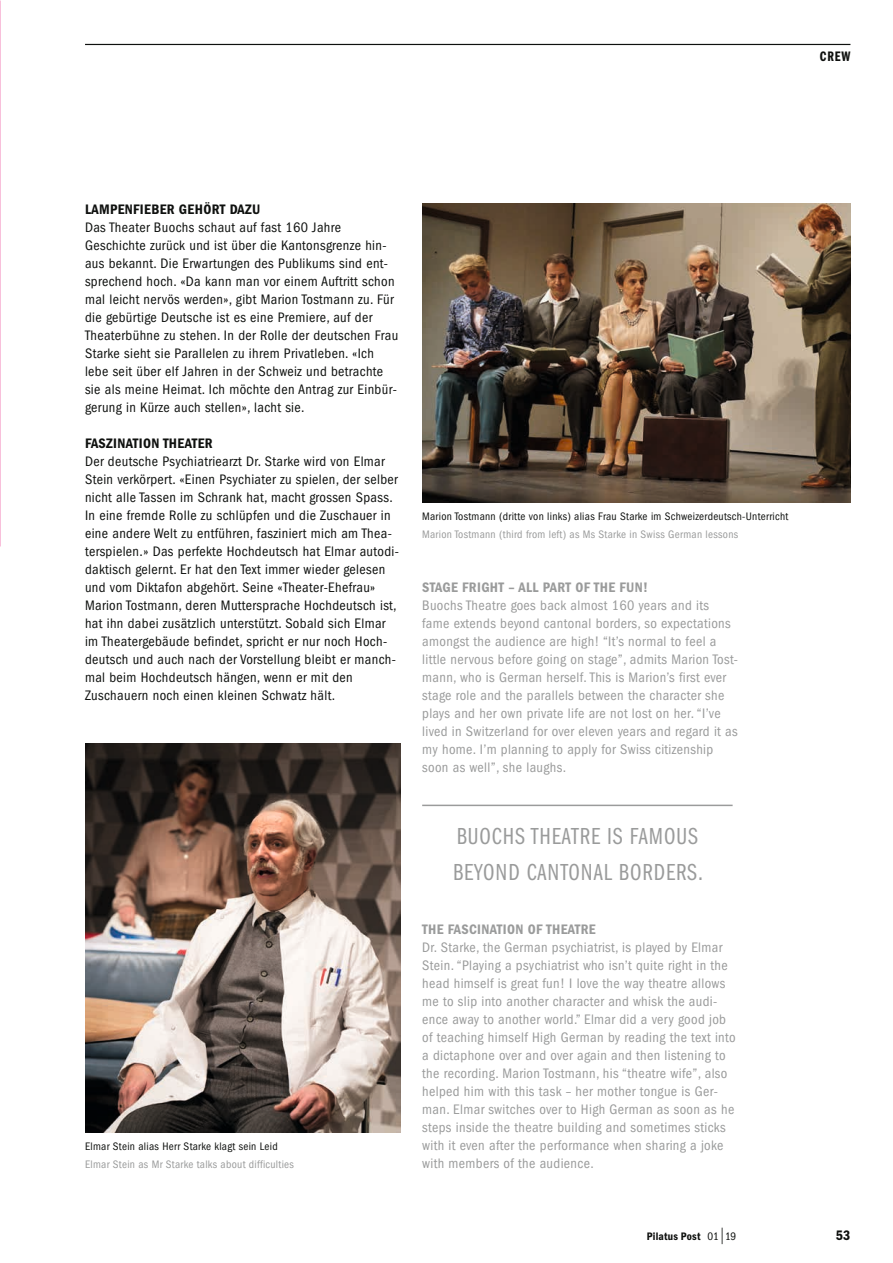
<style>
.page{position:relative;width:893px;height:1263px;background:#fff}
.page>*{position:absolute;margin:0;border:0;box-sizing:border-box;transform-origin:0 0}
.t1{font:24px/36px "ITC Franklin Gothic Std Bk Cp";letter-spacing:.04em;color:#9a9b9b}
.t2{font:condensed 14.25px/18px "ITC Franklin Gothic Std";letter-spacing:.025em;color:#0f110f}
.t3{font:condensed 14.25px/18px "ITC Franklin Gothic Std";letter-spacing:.025em;color:#9a9b9b}
.t4{font:14.25px "ITC Franklin Gothic Std Dm Cd";letter-spacing:.025em;color:#9a9b9b}
.t5{font:14.25px "ITC Franklin Gothic Std Dm Cd";letter-spacing:.025em;color:#0f110f}
.t6{font:14.25px "ITC Franklin Gothic Std Dm Cp";color:#0f110f}
.t7{font:condensed 11.25px "ITC Franklin Gothic Std";letter-spacing:.025em;color:#0f110f}
.t8{font:condensed 11.25px "ITC Franklin Gothic Std";letter-spacing:.025em;color:#9a9b9b}
.t9{font:11.25px "ITC Franklin Gothic Std Dm Cd";letter-spacing:.015em;color:#0f110f}
.s1{font-family:"ITC Franklin Gothic Std";font-stretch:condensed}
.s2{font-family:"ITC Franklin Gothic Std";font-stretch:condensed;font-size:16.35px}
</style>
<div class="page">
<hr style="left:85px;top:44px;width:765px;height:1px;background:#0f110f">
<img style="left:0;top:0;width:1px;height:547px">
<img style="left:85px;top:743px;width:316px;height:389px">
<img style="left:422px;top:203px;width:428px;height:299px">
<hr style="left:422px;top:805px;width:311px;height:1px;background:#9a9b9b">
<p class="t6" style="left:820px;top:48px;width:32px">CREW</p>
<p class="t5" style="left:85px;top:201px;width:177px">LAMPENFIEBER GEHÖRT DAZU</p>
<p class="t2" style="left:85px;top:219px;width:315px">Das Theater Buochs schaut auf fast 160 Jahre Geschichte zurück und ist über die Kantonsgrenze hin&shy;aus bekannt. Die Erwartungen des Publikums sind ent&shy;sprechend hoch. «Da kann man vor einem Auftritt schon mal leicht nervös werden», gibt Marion Tostmann zu. Für die gebürtige Deutsche ist es eine Premiere, auf der Theaterbühne zu stehen. In der Rolle der deutschen Frau Starke sieht sie Parallelen zu ihrem Privatleben. «Ich lebe seit über elf Jahren in der Schweiz und betrachte sie als meine Heimat. Ich möchte den Antrag zur Einbür&shy;gerung in Kürze auch stellen», lacht sie.</p>
<p class="t5" style="left:85px;top:435px;width:129px">FASZINATION THEATER</p>
<p class="t2" style="left:85px;top:453px;width:315px">Der deutsche Psychiatriearzt Dr. Starke wird von Elmar Stein verkörpert. «Einen Psychiater zu spielen, der selber nicht alle Tassen im Schrank hat, macht grossen Spass.<br>In eine fremde Rolle zu schlüpfen und die Zuschauer in eine andere Welt zu entführen, fasziniert mich am Thea&shy;terspielen.» Das perfekte Hochdeutsch hat Elmar autodi&shy;daktisch gelernt. Er hat den Text immer wieder gelesen und vom Diktafon abgehört. Seine «Theater-Ehefrau» Marion Tostmann, deren Muttersprache Hochdeutsch ist, hat ihn dabei zusätzlich unterstützt. Sobald sich Elmar im Theatergebäude befindet, spricht er nur noch Hoch&shy;deutsch und auch nach der Vorstellung bleibt er manch&shy;mal beim Hochdeutsch hängen, wenn er mit den Zuschauern noch einen kleinen Schwatz hält.</p>
<p class="t7" style="left:85px;top:1140px;width:194px">Elmar Stein alias Herr Starke klagt sein Leid</p>
<p class="t8" style="left:85px;top:1158px;width:210px">Elmar Stein as Mr Starke talks about difficulties</p>
<p class="t7" style="left:422px;top:510px;width:368px">Marion Tostmann (dritte von links) alias Frau Starke im Schweizerdeutsch-Unterricht</p>
<p class="t8" style="left:422px;top:528px;width:317px">Marion Tostmann (third from left) as Ms Starke in Swiss German lessons</p>
<p class="t4" style="left:422px;top:579px;width:227px">STAGE FRIGHT – ALL PART OF THE FUN!</p>
<p class="t3" style="left:422px;top:597px;width:317px">Buochs Theatre goes back almost 160 years and its fame extends beyond cantonal borders, so expectations amongst the audience are high! “It’s normal to feel a little nervous before going on stage”, admits Marion Tost&shy;mann, who is German herself. This is Marion’s first ever stage role and the parallels between the character she plays and her own private life are not lost on her. “I’ve lived in Switzerland for over eleven years and regard it as my home. I’m planning to apply for Swiss citizenship soon as well”, she laughs.</p>
<h1 class="t1" style="left:453px;top:819px;width:251px">BUOCHS THEATRE IS FAMOUS<br>BEYOND CANTONAL BORDERS.</h1>
<p class="t4" style="left:422px;top:921px;width:175px">THE FASCINATION OF THEATRE</p>
<p class="t3" style="left:422px;top:939px;width:315px">Dr. Starke, the German psychiatrist, is played by Elmar Stein. “Playing a psychiatrist who isn’t quite right in the head himself is great fun! I love the way theatre allows me to slip into another character and whisk the audi&shy;ence away to another world.” Elmar did a very good job of teaching himself High German by reading the text into a dictaphone over and over again and then listening to the recording. Marion Tostmann, his “theatre wife”, also helped him with this task – her mother tongue is Ger&shy;man. Elmar switches over to High German as soon as he steps inside the theatre building and sometimes sticks with it even after the performance when sharing a joke with members of the audience.</p>
<p class="t9" style="left:647px;top:1230px;width:91px">Pilatus Post <span class="s1">01</span><span class="s2">|</span><span class="s1">19</span></p>
<p class="t5" style="left:836px;top:1227px;width:16px">53</p>
</div>
